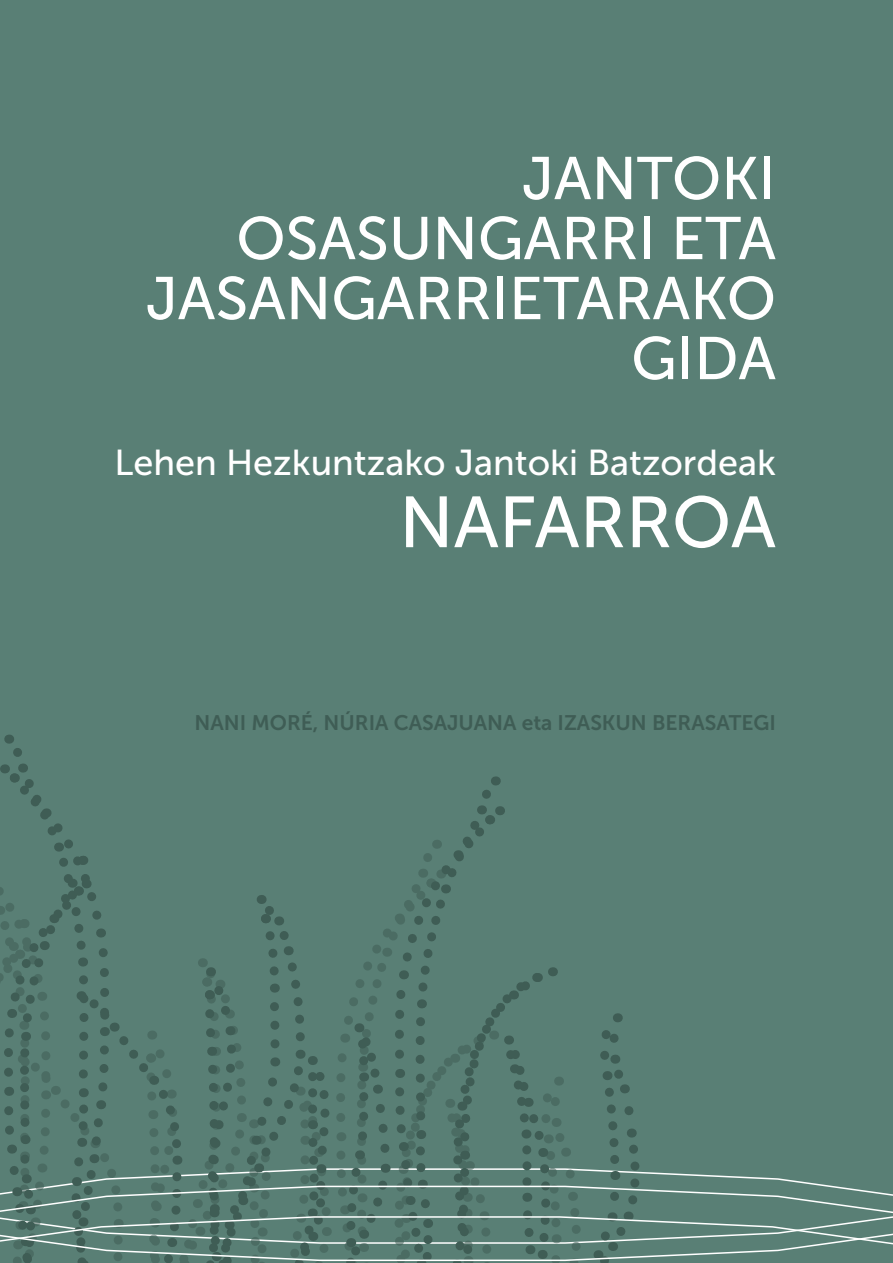
<style>
.page{position:relative;width:893px;height:1263px;background:#597f75}
.page>*{position:absolute;margin:0;border:0;box-sizing:border-box;transform-origin:0 0}
.t1{font:72px "Museo Sans 500";color:#fff}
.t2{font:60px/60px "Museo Sans 500";color:#fff;text-align:right}
.t3{font:36px "Museo Sans 500";color:#fff}
.t4{font:21px "Museo Sans 700";color:#3f5d55}
</style>
<div class="page">
<svg style="left:0;top:734px;width:893px;height:529px"></svg>
<h2 class="t2" style="left:146px;top:149px;width:632px">JANTOKI<br>OSASUNGARRI ETA<br>JASANGARRIETARAKO<br>GIDA</h2>
<h3 class="t3" style="left:114px;top:443px;width:663px">Lehen Hezkuntzako Jantoki Batzordeak</h3>
<h1 class="t1" style="left:399px;top:483px;width:378px">NAFARROA</h1>
<p class="t4" style="left:195px;top:711px;width:583px">NANI MORÉ, NÚRIA CASAJUANA eta IZASKUN BERASATEGI</p>
</div>
